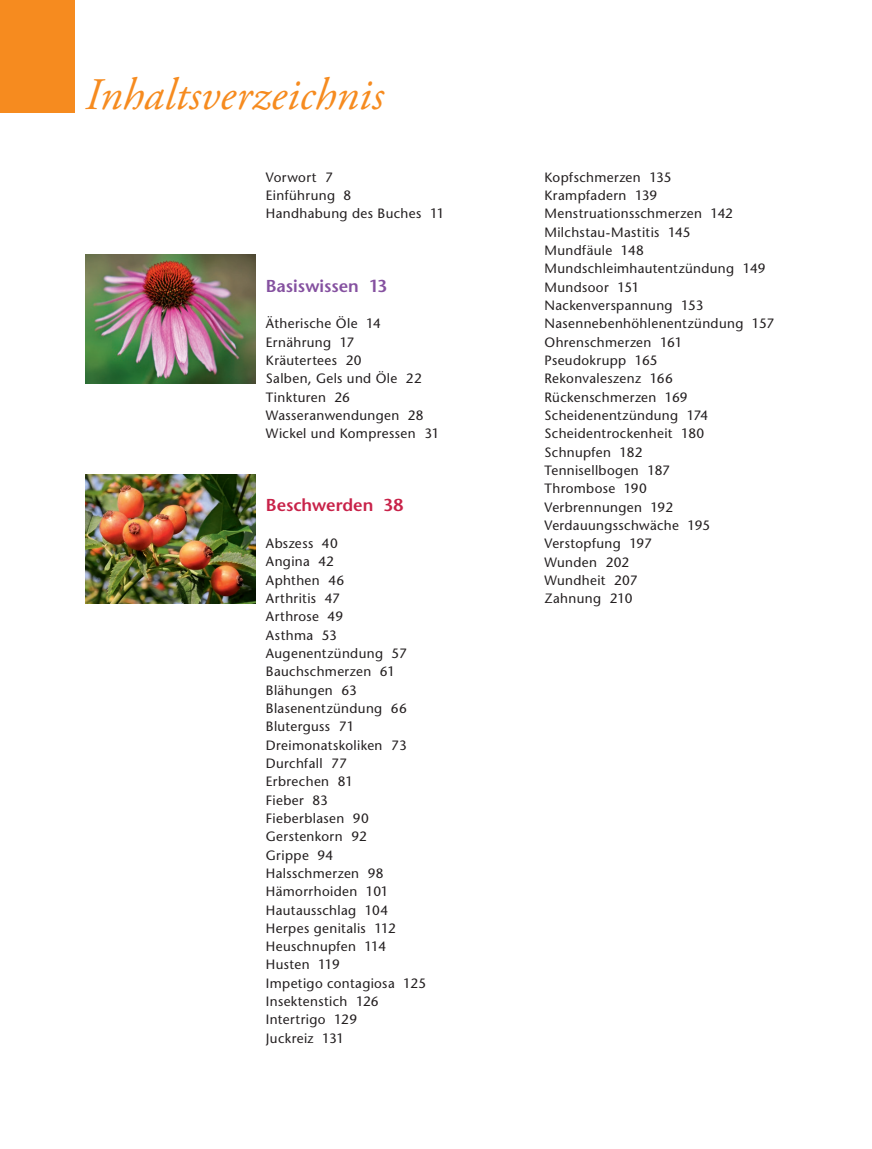
<style>
.page{position:relative;width:872px;height:1149px;background:#fff}
.page>*{position:absolute;margin:0;border:0;box-sizing:border-box;transform-origin:0 0}
.t1{font:italic 45px "Adobe Garamond Pro";letter-spacing:.005em;color:#f68b1f}
.t2{font:600 17.25px "Stone Sans Std";color:#8551a0}
.t3{font:600 17.25px "Stone Sans Std";color:#c82249}
.t4{font:500 13.5px/18.3px "Stone Sans Std";letter-spacing:.03em;color:#231f20}
</style>
<div class="page">
<div style="left:0;top:0;width:74px;height:113px;background:#f68b1f"></div>
<img style="left:85px;top:254px;width:170px;height:129px">
<img style="left:85px;top:474px;width:170px;height:129px">
<h1 class="t1" style="left:85px;top:67px;width:300px">Inhaltsverzeichnis</h1>
<p class="t4" style="left:266px;top:168px;width:180px">Vorwort 7<br>Einführung 8<br>Handhabung des Buches 11</p>
<p class="t2" style="left:266px;top:275px;width:123px">Basiswissen 13</p>
<p class="t4" style="left:266px;top:314px;width:175px">Ätherische Öle 14<br>Ernährung 17<br>Kräutertees 20<br>Salben, Gels und Öle 22<br>Tinkturen 26<br>Wasseranwendungen 28<br>Wickel und Kompressen 31</p>
<p class="t3" style="left:266px;top:495px;width:139px">Beschwerden 38</p>
<p class="t4" style="left:266px;top:534px;width:162px">Abszess 40<br>Angina 42<br>Aphthen 46<br>Arthritis 47<br>Arthrose 49<br>Asthma 53<br>Augenentzündung 57<br>Bauchschmerzen 61<br>Blähungen 63<br>Blasenentzündung 66<br>Bluterguss 71<br>Dreimonatskoliken 73<br>Durchfall 77<br>Erbrechen 81<br>Fieber 83<br>Fieberblasen 90<br>Gerstenkorn 92<br>Grippe 94<br>Halsschmerzen 98<br>Hämorrhoiden 101<br>Hautausschlag 104<br>Herpes genitalis 112<br>Heuschnupfen 114<br>Husten 119<br>Impetigo contagiosa 125<br>Insektenstich 126<br>Intertrigo 129<br>Juckreiz 131</p>
<p class="t4" style="left:544px;top:168px;width:231px">Kopfschmerzen 135<br>Krampfadern 139<br>Menstruationsschmerzen 142<br>Milchstau-Mastitis 145<br>Mundfäule 148<br>Mundschleimhautentzündung 149<br>Mundsoor 151<br>Nackenverspannung 153<br>Nasennebenhöhlenentzündung 157<br>Ohrenschmerzen 161<br>Pseudokrupp 165<br>Rekonvaleszenz 166<br>Rückenschmerzen 169<br>Scheidenentzündung 174<br>Scheidentrockenheit 180<br>Schnupfen 182<br>Tennisellbogen 187<br>Thrombose 190<br>Verbrennungen 192<br>Verdauungsschwäche 195<br>Verstopfung 197<br>Wunden 202<br>Wundheit 207<br>Zahnung 210</p>
</div>
